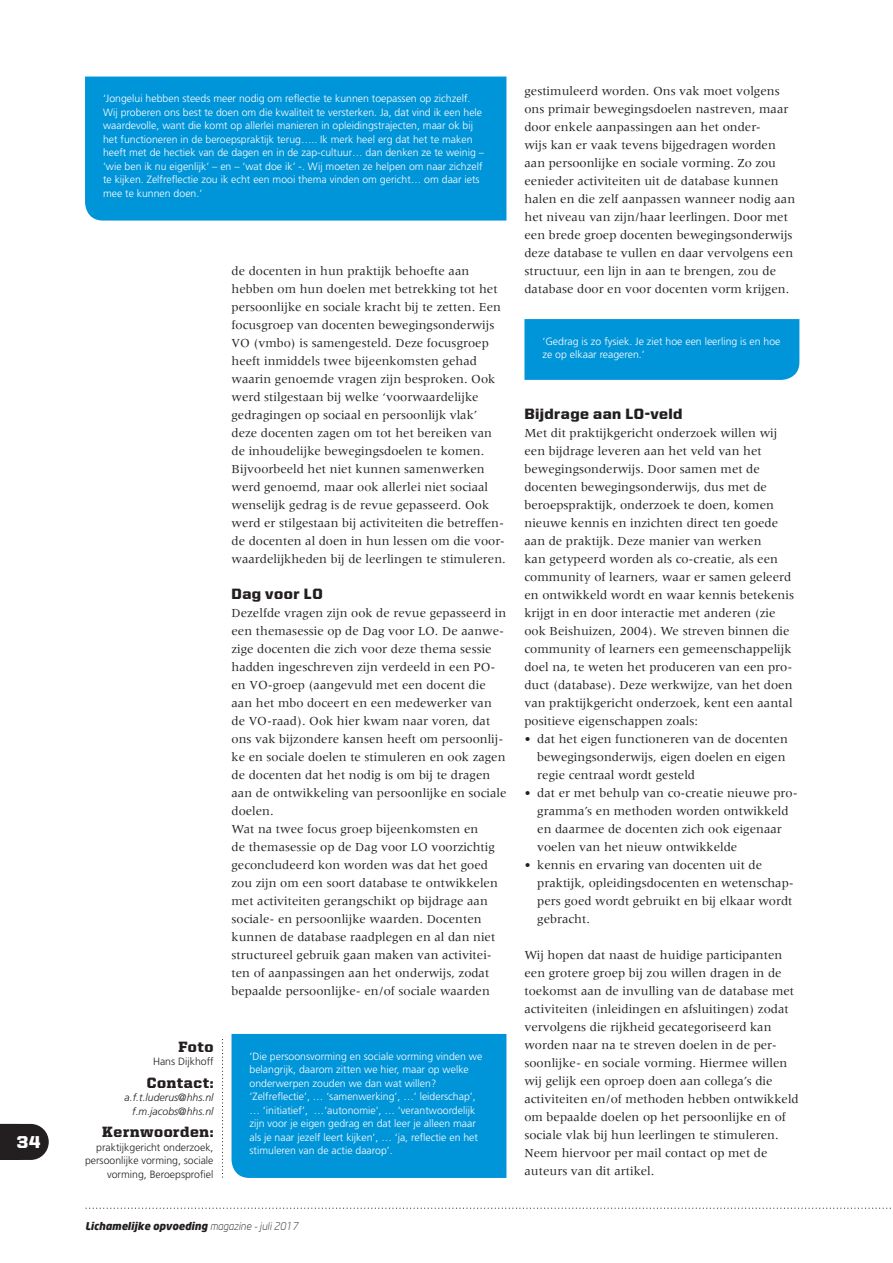
<style>
.page{position:relative;width:893px;height:1263px;background:#fff}
.page>*{position:absolute;margin:0;border:0;box-sizing:border-box;transform-origin:0 0}
.t1{font:900 17.25px "United Sans Reg";color:#fff}
.t2{font:900 15px "United Sans Reg";letter-spacing:.025em;color:#231f20}
.t3{font:900 15px "United Serif Reg";letter-spacing:.04em;color:#231f20}
.t4{font:12.75px/18px "Meridien LT Std";color:#231f20}
.t5{font:12.75px/18px "Meridien LT Std";color:#222}
.t6{font:300 10.5px/13.5px "Frutiger LT Std";color:#fff}
.t7{font:300 10.5px/13.5px "Frutiger LT Std";color:#231f20;text-align:right}
.t8{font:italic 900 10.5px "Neo Sans";color:#231f20}
.t9{font:italic 300 10.5px/13.5px "Frutiger LT Std";color:#231f20;text-align:right}
.s1{color:#231f20}
.s2{color:#222}
.s3{font-weight:300}
</style>
<div class="page">
<div style="left:524px;top:319px;width:275px;height:61px;background:#0095d9"></div>
<div style="left:232px;top:1034px;width:274px;height:144px;background:#0095d9"></div>
<div style="left:85px;top:77px;width:421px;height:144px;background:#0095d9"></div>
<svg style="left:222px;top:1039px;width:1px;height:139px"></svg>
<svg style="left:0;top:1124px;width:49px;height:36px;background:#353132"></svg>
<svg style="left:85px;top:1207px;width:806px;height:2px"></svg>
<h1 class="t1" style="left:17px;top:1133px;width:25px">34</h1>
<p class="t6" style="left:103px;top:92px;width:382px">‘Jongelui hebben steeds meer nodig om reflectie te kunnen toepassen op zichzelf.<br>Wij proberen ons best te doen om die kwaliteit te versterken. Ja, dat vind ik een hele waardevolle, want die komt op allerlei manieren in opleidingstrajecten, maar ok bij het functioneren in de beroepspraktijk terug….. Ik merk heel erg dat het te maken heeft met de hectiek van de dagen en in de zap-cultuur… dan denken ze te weinig – ‘wie ben ik nu eigenlijk’ – en – ‘wat doe ik’ -. Wij moeten ze helpen om naar zichzelf te kijken. Zelfreflectie zou ik echt een mooi thema vinden om gericht… om daar iets mee te kunnen doen.’</p>
<p class="t5" style="left:232px;top:261px;width:276px">de docenten in hun praktijk behoefte aan hebben om hun doelen met betrekking tot het persoonlijke en sociale kracht bij te zetten. Een focusgroep van docenten bewegingsonderwijs VO (vmbo) is samengesteld. Deze focusgroep heeft inmiddels twee bijeenkomsten gehad waarin genoemde vragen zijn besproken. Ook werd stilgestaan bij welke ‘voorwaardelijke gedragingen op sociaal en persoonlijk vlak’ deze docenten zagen om tot het bereiken van de inhoudelijke bewegingsdoelen te komen.<br>Bijvoorbeeld het niet kunnen samenwerken werd genoemd, maar ook allerlei niet sociaal wenselijk gedrag is de revue gepasseerd. Ook werd er stilgestaan bij activiteiten die betreffen&shy;de docenten al <span class="s1">doen in hun lessen om die voor&shy;waardelijkheden</span> bij de leerlingen te stimuleren.</p>
<p class="t2" style="left:232px;top:585px;width:93px">Dag voor LO</p>
<p class="t5" style="left:232px;top:603px;width:276px">Dezelfde vragen zijn ook de revue gepasseerd in een themasessie op <span class="s1">de Dag voor LO. De</span> aanwe&shy;zige docenten die zich voor deze thema sessie hadden ingeschreven zijn verdeeld in een PO&shy;en VO-groep (aangevuld met een docent die aan het mbo doceert <span class="s1">en een medewerker van de VO-raad). Ook hier</span> kwam naar voren, dat ons vak bijzondere kansen heeft om persoonlij&shy;ke en sociale doelen te stimuleren en <span class="s1">ook zagen de docenten dat het nodig is om bij te dragen aan de ontwikkeling van persoonlijke en sociale</span></p>
<p class="t4" style="left:232px;top:801px;width:268px"><span class="s2">doelen.<br>Wat na twee focus groep bijeenkomsten en<br>de themasessie</span> op de Dag voor LO voorzichtig <span class="s2">geconcludeerd kon worden was dat het goed zou zijn om een soort database te ontwikkelen met activiteiten</span> gerangschikt op bijdrage aan sociale<span class="s2">- en persoonlijke</span> waarden. Docenten kunnen de database raadplegen en al dan niet structureel gebruik gaan maken van activitei&shy;ten of aanpassingen aan het onderwijs, zodat bepaalde persoonlijke- en/of sociale waarden</p>
<p class="t3" style="left:178px;top:1038px;width:37px">Foto</p>
<p class="t7" style="left:153px;top:1055px;width:62px">Hans Dijkhoff</p>
<p class="t3" style="left:147px;top:1074px;width:68px">Contact:</p>
<p class="t9" style="left:125px;top:1091px;width:90px">a.f.t.luderus@hhs.nl f.m.jacobs@hhs.nl</p>
<p class="t3" style="left:102px;top:1124px;width:113px">Kernwoorden:</p>
<p class="t7" style="left:85px;top:1141px;width:130px">praktijkgericht onderzoek, persoonlijke vorming, sociale vorming, Beroepsprofiel</p>
<p class="t6" style="left:250px;top:1049px;width:234px">‘Die persoonsvorming en sociale vorming vinden we belangrijk, daarom zitten we hier, maar op welke onderwerpen zouden we dan wat willen? ‘Zelfreflectie’, … ‘samenwerking’, …’ leiderschap’, … ‘initiatief’, …’autonomie’, … ‘verantwoordelijk zijn voor je eigen gedrag en dat leer je alleen maar als je naar jezelf leert kijken’, … ‘ja, reflectie en het stimuleren van de actie daarop’.</p>
<p class="t8" style="left:85px;top:1219px;width:215px">Lichamelijke opvoeding <span class="s3">magazine - juli 2017</span></p>
<p class="t4" style="left:524px;top:81px;width:272px">gestimuleerd worden. Ons vak moet volgens ons primair bewegingsdoelen nastreven, maar door enkele aanpassingen aan het onder-<br>wijs kan er vaak tevens bijgedragen worden aan persoonlijke en sociale vorming. Zo zou eenieder activiteiten uit de database kunnen halen en die zelf aanpassen wanneer nodig aan het niveau van zijn/haar leerlingen. Door met een brede groep docenten bewegingsonderwijs deze database te vullen en daar vervolgens een structuur, een lijn in aan te brengen, zou de database door en voor docenten vorm krijgen.</p>
<p class="t6" style="left:542px;top:335px;width:240px">‘Gedrag is zo fysiek. Je ziet hoe een leerling is en hoe ze op elkaar reageren.’</p>
<p class="t2" style="left:524px;top:405px;width:160px">Bijdrage aan LO-veld</p>
<p class="t4" style="left:524px;top:423px;width:271px">Met dit praktijkgericht onderzoek willen wij een bijdrage leveren aan het veld van het bewegingsonderwijs. Door samen met de docenten bewegingsonderwijs, dus met de beroepspraktijk, onderzoek te doen, komen nieuwe kennis en inzichten direct ten goede aan de praktijk. Deze manier van werken<br>kan getypeerd worden als co-creatie, als een community of learners, waar er samen geleerd en ontwikkeld wordt en waar kennis betekenis krijgt in en door interactie met anderen (zie ook Beishuizen, 2004). We streven binnen die community of learners een gemeenschappelijk doel na, te weten het produceren van een pro&shy;duct (database). Deze werkwijze, van het doen van praktijkgericht onderzoek, kent een aantal positieve eigenschappen zoals:</p>
<p class="t4" style="left:537px;top:729px;width:252px;text-indent:-13px">• dat het eigen functioneren van de docenten bewegingsonderwijs, eigen doelen en eigen regie centraal wordt gesteld</p>
<p class="t4" style="left:537px;top:783px;width:262px;text-indent:-13px">• dat er met behulp van co-creatie nieuwe pro&shy;gramma’s en methoden worden ontwikkeld en daarmee de docenten zich ook eigenaar voelen van het nieuw ontwikkelde</p>
<p class="t4" style="left:537px;top:855px;width:258px;text-indent:-13px">• kennis en ervaring van docenten uit de praktijk, opleidingsdocenten en wetenschap&shy;pers goed wordt gebruikt en bij elkaar wordt gebracht.</p>
<p class="t4" style="left:524px;top:945px;width:276px">Wij hopen dat naast de huidige participanten een grotere groep bij zou willen dragen in de toekomst aan de invulling van de database met activiteiten (inleidingen en afsluitingen) zodat vervolgens die rijkheid gecategoriseerd kan worden naar na te streven doelen in de per&shy;soonlijke- en sociale vorming. Hiermee willen wij gelijk een oproep doen aan collega’s die activiteiten en/of methoden hebben ontwikkeld om bepaalde doelen op het persoonlijke en of sociale vlak bij hun leerlingen te stimuleren.<br>Neem hiervoor per mail contact op met de auteurs van dit artikel.</p>
</div>
